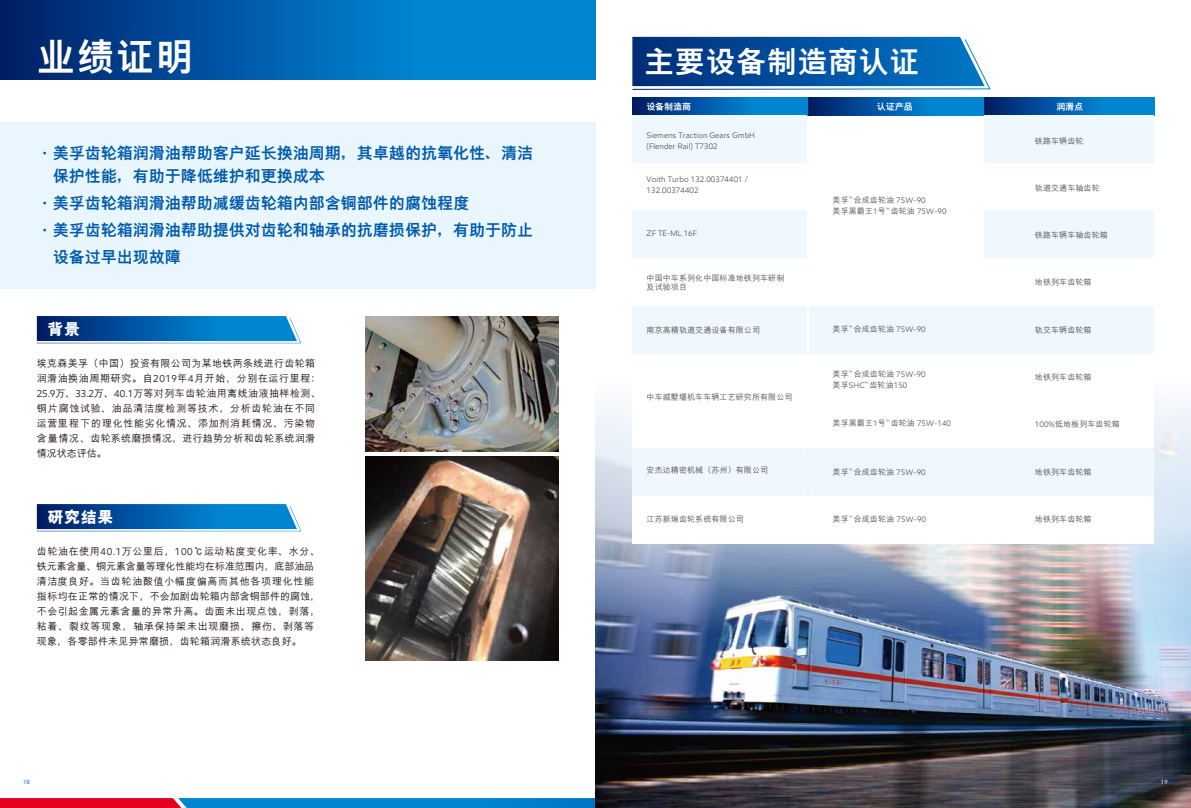
<style>
.page{position:relative;width:1191px;height:808px;background:#fff}
.page>*{position:absolute;margin:0;border:0;box-sizing:border-box;transform-origin:0 0}
.t1{font:800 38px "M Hei PRC";color:#fff}
.t2{font:800 30px "M Hei PRC";letter-spacing:.02em;color:#fff}
.t3{font:800 16px/23.2px "M Hei PRC";color:#005bac}
.t4{font:800 16px "M Hei PRC";letter-spacing:.04em;color:#fff}
.t5{font:500 10px/15px "M Hei PRC";letter-spacing:.045em;color:#221815}
.t6{font:800 9px "M Hei PRC";letter-spacing:-.01em;color:#fff}
.t7{font:500 8px/9px "M Hei PRC";letter-spacing:.015em;color:#595757}
.t8{font:8px/11px "E Mprint";letter-spacing:.015em;color:#595757}
.t9{font:6px "E Mprint";color:#005bac}
.t10{font:6px "E Mprint";color:#fff}
.s1{font-family:"E Mprint";font-weight:400}
.s2{font-family:"M Hei PRC";font-weight:500}
</style>
<div class="page">
<svg style="left:0;top:798px;width:595px;height:10px;background:#485e9b"></svg>
<img style="left:595px;top:691px;width:596px;height:117px">
<img style="left:595px;top:402px;width:596px;height:289px">
<svg style="left:0;top:0;width:595px;height:79px;background:#0061ad"></svg>
<div style="left:0;top:122px;width:595px;height:167px;background:#eaf6fd"></div>
<svg style="left:37px;top:316px;width:264px;height:27px;background:#196eb3"></svg>
<svg style="left:37px;top:504px;width:264px;height:27px;background:#196fb3"></svg>
<svg style="left:632px;top:37px;width:358px;height:53px;background:#1861a8"></svg>
<div style="left:632px;top:401px;width:522px;height:47px;background:#fff"></div>
<div style="left:632px;top:448px;width:175px;height:48px;background:#eff8fe"></div>
<div style="left:808px;top:448px;width:175px;height:48px;background:#eff8fe"></div>
<div style="left:984px;top:448px;width:170px;height:48px;background:#eff8fe"></div>
<div style="left:632px;top:306px;width:175px;height:47px;background:#eff8fe"></div>
<div style="left:808px;top:306px;width:175px;height:47px;background:#eff8fe"></div>
<div style="left:984px;top:306px;width:170px;height:47px;background:#eff8fe"></div>
<svg style="left:632px;top:97px;width:175px;height:19px;background:#0c67b0"></svg>
<svg style="left:808px;top:97px;width:175px;height:19px;background:#005fab"></svg>
<svg style="left:984px;top:97px;width:170px;height:19px;background:#0c67af"></svg>
<div style="left:632px;top:211px;width:175px;height:47px;background:#eff8fe"></div>
<div style="left:984px;top:211px;width:170px;height:47px;background:#eff8fe"></div>
<div style="left:632px;top:116px;width:175px;height:47px;background:#eff8fe"></div>
<div style="left:984px;top:116px;width:170px;height:47px;background:#eff8fe"></div>
<div style="left:632px;top:496px;width:522px;height:47px;background:#fff"></div>
<img style="left:366px;top:456px;width:192px;height:204px">
<img style="left:366px;top:316px;width:192px;height:136px">
<h1 class="t1" style="left:37px;top:35px;width:158px">业绩证明</h1>
<h3 class="t3" style="left:53px;top:141px;width:482px;text-indent:-16px">·美孚齿轮箱润滑油帮助客户延长换油周期，其卓越的抗氧化性、清洁保护性能，有助于降低维护和更换成本</h3>
<h3 class="t3" style="left:37px;top:192px;width:433px">·美孚齿轮箱润滑油帮助减缓齿轮箱内部含铜部件的腐蚀程度</h3>
<h3 class="t3" style="left:37px;top:219px;width:497px">·美孚齿轮箱润滑油帮助提供对齿轮和轴承的抗磨损保护，有助于防止</h3>
<h3 class="t3" style="left:53px;top:246px;width:129px">设备过早出现故障</h3>
<h3 class="t4" style="left:47px;top:320px;width:34px">背景</h3>
<p class="t5" style="left:37px;top:356px;width:286px">埃克森美孚（中国）投资有限公司为某地铁两条线进行齿轮箱润滑油换油周期研究。自<span class="s1">2019</span>年<span class="s1">4</span>月开始，分别在运行里程：<br><span class="s1">25.9</span>万、<span class="s1">33.2</span>万、<span class="s1">40.1</span>万等对列车齿轮油用离线油液抽样检测、铜片腐蚀试验、油品清洁度检测等技术，分析齿轮油在不同运营里程下的理化性能劣化情况、添加剂消耗情况、污染物含量情况、齿轮系统磨损情况，进行趋势分析和齿轮系统润滑情况状态评估。</p>
<h3 class="t4" style="left:47px;top:508px;width:67px">研究结果</h3>
<p class="t5" style="left:37px;top:544px;width:285px">齿轮油在使用<span class="s1">40.1</span>万公里后，<span class="s1">100</span>℃运动粘度变化率、水分、铁元素含量、铜元素含量等理化性能均在标准范围内，底部油品清洁度良好。当齿轮油酸值小幅度偏高而其他各项理化性能指标均在正常的情况下，不会加剧齿轮箱内部含铜部件的腐蚀，不会引起金属元素含量的异常升高。齿面未出现点蚀，剥落，粘着、裂纹等现象，轴承保持架未出现磨损、擦伤、剥落等现象，各零部件未见异常磨损，齿轮箱润滑系统状态良好。</p>
<h2 class="t2" style="left:644px;top:45px;width:276px">主要设备制造商认证</h2>
<p class="t6" style="left:646px;top:101px;width:46px">设备制造商</p>
<p class="t6" style="left:877px;top:101px;width:37px">认证产品</p>
<p class="t6" style="left:1056px;top:101px;width:28px">润滑点</p>
<p class="t8" style="left:646px;top:130px;width:110px">Siemens Traction Gears GmbH (Flender Rail) T7302</p>
<p class="t8" style="left:646px;top:174px;width:103px">Voith Turbo 132.00374401 /<br>132.00374402</p>
<p class="t8" style="left:646px;top:228px;width:52px">ZF TE-ML 16F</p>
<p class="t7" style="left:646px;top:274px;width:139px">中国中车系列化中国标准地铁列车研制及试验项目</p>
<p class="t7" style="left:646px;top:326px;width:115px">南京高精轨道交通设备有限公司</p>
<p class="t7" style="left:646px;top:393px;width:147px">中车戚墅堰机车车辆工艺研究所有限公司</p>
<p class="t7" style="left:646px;top:466px;width:123px">安杰达精密机械（苏州）有限公司</p>
<p class="t7" style="left:646px;top:515px;width:99px">江苏新瑞齿轮系统有限公司</p>
<p class="t7" style="left:832px;top:195px;width:115px;line-height:11px">美孚<sup>™</sup> 合成齿轮油 <span class="s1">75W-90<br></span>美孚黑霸王<span class="s1">1</span>号<sup>™</sup> 齿轮油 <span class="s1">75W-90</span></p>
<p class="t7" style="left:832px;top:325px;width:95px">美孚<sup>™</sup> 合成齿轮油 <span class="s1">75W-90</span></p>
<p class="t7" style="left:832px;top:370px;width:95px">美孚<sup>™</sup> 合成齿轮油 <span class="s1">75W-90</span></p>
<p class="t8" style="left:832px;top:380px;width:76px"><span class="s2">美孚</span>SHC<sup>™</sup> <span class="s2">齿轮油</span>150</p>
<p class="t7" style="left:832px;top:419px;width:120px">美孚黑霸王<span class="s1">1</span>号<sup>™</sup> 齿轮油 <span class="s1">75W-140</span></p>
<p class="t7" style="left:832px;top:468px;width:95px">美孚<sup>™</sup> 合成齿轮油 <span class="s1">75W-90</span></p>
<p class="t7" style="left:832px;top:514px;width:95px">美孚<sup>™</sup> 合成齿轮油 <span class="s1">75W-90</span></p>
<p class="t7" style="left:1035px;top:136px;width:50px">铁路车辆齿轮</p>
<p class="t7" style="left:1035px;top:184px;width:66px">轨道交通车轴齿轮</p>
<p class="t7" style="left:1035px;top:231px;width:74px">铁路车辆车轴齿轮箱</p>
<p class="t7" style="left:1035px;top:278px;width:58px">地铁列车齿轮箱</p>
<p class="t7" style="left:1035px;top:325px;width:58px">轨交车辆齿轮箱</p>
<p class="t7" style="left:1035px;top:373px;width:58px">地铁列车齿轮箱</p>
<p class="t7" style="left:1035px;top:420px;width:86px"><span class="s1">100%</span>低地板列车齿轮箱</p>
<p class="t7" style="left:1035px;top:467px;width:58px">地铁列车齿轮箱</p>
<p class="t7" style="left:1035px;top:515px;width:58px">地铁列车齿轮箱</p>
<p class="t9" style="left:23px;top:778px;width:8px">18</p>
<p class="t10" style="left:1160px;top:778px;width:8px">19</p>
</div>
